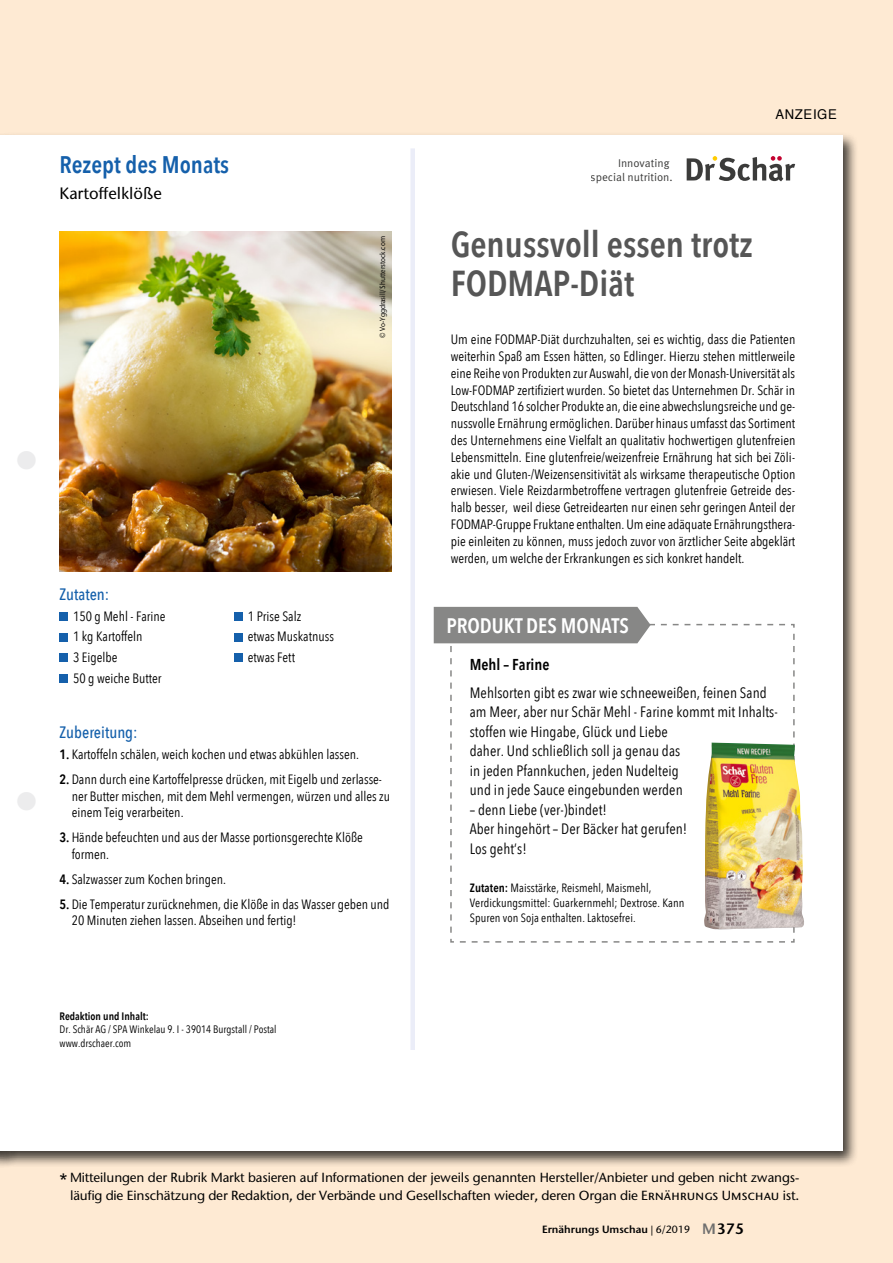
<style>
.page{position:relative;width:893px;height:1263px;background:#fff}
.page>*{position:absolute;margin:0;border:0;box-sizing:border-box;transform-origin:0 0}
.Headline{font:600 36px/39px "Avenir Next Condensed";color:#565656}
.Frutiger_57Cn{font:600 24px "Avenir Next Condensed";color:#1560ab}
.t1{font:600 21px "Avenir Next Condensed";color:#fff}
.t2{font:500 16.5px "Avenir Next Condensed";color:#1560ab}
.Headline-2{font:500 16.5px "Stone Sans ITC Std";color:#000}
._40_3_Inhalt_Beilage{font:600 15.75px "Avenir Next Condensed";color:#000}
._40_3_Inhalt_Beilage-2{font:15px/19.5px "Avenir Next Condensed";letter-spacing:.005em;color:#000}
.Fließtext{font:13.5px/16.8px "Avenir Next Condensed";color:#000}
.Frutiger_57Cn-2{font:13.5px "Avenir Next Condensed";color:#000}
.t3{font:13.5px "Helvetica";letter-spacing:.05em;color:#000}
._08_Bild-___Tabellen{font:500 13.2px/18px "Stone Sans ITC Std";letter-spacing:-.01em;color:#000;text-align:right}
._40_3_Inhalt_Beilage-3{font:12px/15px "Avenir Next Condensed";letter-spacing:.005em;color:#000}
.t4{font:11.25px "Meta Pro Norm";color:#3b3b3a}
.Frutiger_57Cn-3{font:10.8px "Avenir Next Condensed";color:#000}
.Frutiger_57Cn-4{font:600 10.8px "Avenir Next Condensed";color:#000}
.t5{font:600 10.5px "Stone Sans ITC Pro";color:#000}
._05_7_Bildnachweis{font:500 7.5px "Stone Sans ITC Std";color:#000;scale:.9 1}
.s1{font-weight:600}
.s2{font-size:18px}
.s3{font-family:"Stone Sans ITC Std";font-weight:500}
.s4{font-size:15px;color:#6f6f6e}
.s5{font-size:15px}
</style>
<div class="page">
<div style="left:0;top:0;width:893px;height:1134px;background:#feead3"></div>
<div style="left:0;top:1114px;width:893px;height:149px;background:#feead3"></div>
<div style="left:0;top:132px;width:859px;height:1035px;background:#000;opacity:.75"></div>
<div style="left:0;top:135px;width:843px;height:1015px;background:#fff"></div>
<img style="left:60px;top:231px;width:331px;height:341px">
<div style="left:60px;top:612px;width:8px;height:8px;background:#1560ab"></div>
<div style="left:60px;top:633px;width:8px;height:8px;background:#1560ab"></div>
<div style="left:60px;top:653px;width:8px;height:9px;background:#1560ab"></div>
<div style="left:60px;top:674px;width:8px;height:9px;background:#1560ab"></div>
<div style="left:234px;top:612px;width:9px;height:8px;background:#1560ab"></div>
<div style="left:234px;top:633px;width:9px;height:8px;background:#1560ab"></div>
<div style="left:234px;top:653px;width:9px;height:9px;background:#1560ab"></div>
<svg style="left:434px;top:607px;width:361px;height:336px"></svg>
<img style="left:704px;top:742px;width:100px;height:187px">
<div style="left:410px;top:148px;width:5px;height:902px;background:#ebedf8"></div>
<svg style="left:687px;top:156px;width:108px;height:25px"></svg>
<p class="Frutiger_57Cn" style="left:60px;top:144px;width:171px">Rezept des Monats</p>
<p class="Headline-2" style="left:60px;top:183px;width:104px">Kartoffelklöße</p>
<p class="_05_7_Bildnachweis" style="left:378px;top:338px;width:115px;rotate:-90deg">© Vo-Yggdrasill/Shutterstock.com</p>
<p class="t2" style="left:60px;top:584px;width:51px">Zutaten:</p>
<p class="Frutiger_57Cn-2" style="left:73px;top:604px;width:94px">150 g Mehl - Farine</p>
<p class="Frutiger_57Cn-2" style="left:73px;top:625px;width:71px">1 kg Kartoffeln</p>
<p class="Frutiger_57Cn-2" style="left:73px;top:646px;width:46px">3 Eigelbe</p>
<p class="Frutiger_57Cn-2" style="left:73px;top:666px;width:90px">50 g weiche Butter</p>
<p class="Frutiger_57Cn-2" style="left:248px;top:604px;width:55px">1 Prise Salz</p>
<p class="Frutiger_57Cn-2" style="left:248px;top:625px;width:88px">etwas Muskatnuss</p>
<p class="Frutiger_57Cn-2" style="left:248px;top:646px;width:49px">etwas Fett</p>
<p class="t2" style="left:60px;top:723px;width:80px">Zubereitung:</p>
<p class="Fließtext" style="left:60px;top:745px;width:301px"><span class="s1">1.</span> Kartoffeln schälen, weich kochen und etwas abkühlen lassen.</p>
<p class="Fließtext" style="left:72px;top:770px;width:320px;text-indent:-12px"><span class="s1">2.</span> Dann durch eine Kartoffelpresse drücken, mit Eigelb und zerlasse&shy;ner Butter mischen, mit dem Mehl vermengen, würzen und alles zu einem Teig verarbeiten.</p>
<p class="Fließtext" style="left:72px;top:828px;width:293px;text-indent:-12px"><span class="s1">3.</span> Hände befeuchten und aus der Masse portionsgerechte Klöße formen.</p>
<p class="Fließtext" style="left:60px;top:870px;width:168px"><span class="s1">4.</span> Salzwasser zum Kochen bringen.</p>
<p class="Fließtext" style="left:72px;top:895px;width:319px;text-indent:-12px"><span class="s1">5.</span> Die Temperatur zurücknehmen, die Klöße in das Wasser geben und<br>20 Minuten ziehen lassen. Abseihen und fertig!</p>
<p class="Frutiger_57Cn-4" style="left:60px;top:1007px;width:91px">Redaktion und Inhalt:</p>
<p class="Frutiger_57Cn-3" style="left:60px;top:1020px;width:219px">Dr. Schär AG / SPA Winkelau 9. I - 39014 Burgstall / Postal</p>
<p class="Frutiger_57Cn-3" style="left:60px;top:1034px;width:73px">www.drschaer.com</p>
<p class="t4" style="left:618px;top:154px;width:53px">Innovating</p>
<p class="t4" style="left:590px;top:168px;width:84px">special nutrition.</p>
<p class="Headline" style="left:451px;top:224px;width:303px">Genussvoll essen trotz<br>FODMAP-Diät</p>
<p class="t3" style="left:775px;top:104px;width:63px">ANZEIGE</p>
<p class="Fließtext" style="left:451px;top:330px;width:346px;text-align:justify">Um eine FODMAP-Diät durchzuhalten, sei es wichtig, dass die Patienten weiterhin Spaß am Essen hätten, so Edlinger. Hierzu stehen mittlerweile eine Reihe von Produkten zur Auswahl, die von der Monash-Universität als Low-FODMAP zertifiziert wurden. So bietet das Unternehmen Dr. Schär in Deutschland 16 solcher Produkte an, die eine abwechslungsreiche und ge&shy;nussvolle Ernährung ermöglichen. Darüber hinaus umfasst das Sortiment des Unternehmens eine Vielfalt an qualitativ hochwertigen glutenfreien Lebensmitteln. Eine glutenfreie/weizenfreie Ernährung hat sich bei Zöli&shy;akie und Gluten-/Weizensensitivität als wirksame therapeutische Option erwiesen. Viele Reizdarmbetroffene vertragen glutenfreie Getreide des&shy;halb besser, weil diese Getreidearten nur einen sehr geringen Anteil der FODMAP-Gruppe Fruktane enthalten. Um eine adäquate Ernährungsthera&shy;pie einleiten zu können, muss jedoch zuvor von ärztlicher Seite abgeklärt werden, um welche der Erkrankungen es sich konkret handelt.</p>
<p class="t1" style="left:446px;top:607px;width:184px">PRODUKT DES MONATS</p>
<p class="_40_3_Inhalt_Beilage" style="left:470px;top:651px;width:81px">Mehl – Farine</p>
<p class="_40_3_Inhalt_Beilage-2" style="left:470px;top:682px;width:310px">Mehlsorten gibt es zwar wie schneeweißen, feinen Sand am Meer, aber nur Schär Mehl - Farine kommt mit Inhalts&shy;stoffen wie Hingabe, Glück und Liebe<br>daher. Und schließlich soll ja genau das<br>in jeden Pfannkuchen, jeden Nudelteig<br>und in jede Sauce eingebunden werden</p>
<p class="_40_3_Inhalt_Beilage-2" style="left:470px;top:799px;width:219px">– denn Liebe (ver-)bindet!<br>Aber hingehört – Der Bäcker hat gerufen!<br>Los geht’s!</p>
<p class="_40_3_Inhalt_Beilage-3" style="left:470px;top:880px;width:216px"><span class="s1">Zutaten:</span> Maisstärke, Reismehl, Maismehl,<br>Verdickungsmittel: Guarkernmehl; Dextrose. Kann<br>Spuren von Soja enthalten. Laktosefrei.</p>
<p class="_08_Bild-___Tabellen" style="left:60px;top:1168px;width:741px"><span class="s2">*</span> Mitteilungen der Rubrik Markt basieren auf Informationen der jeweils genannten Hersteller/Anbieter und geben nicht zwangs&shy;läufig die Einschätzung der Redaktion, der Verbände und Gesellschaften wieder, deren Organ die Ernährungs Umschau ist.</p>
<p class="t5" style="left:542px;top:1222px;width:204px">Ernährungs Umschau <span class="s3">| 6/2019</span> <span class="s4">M</span><span class="s5">375</span></p>
</div>
